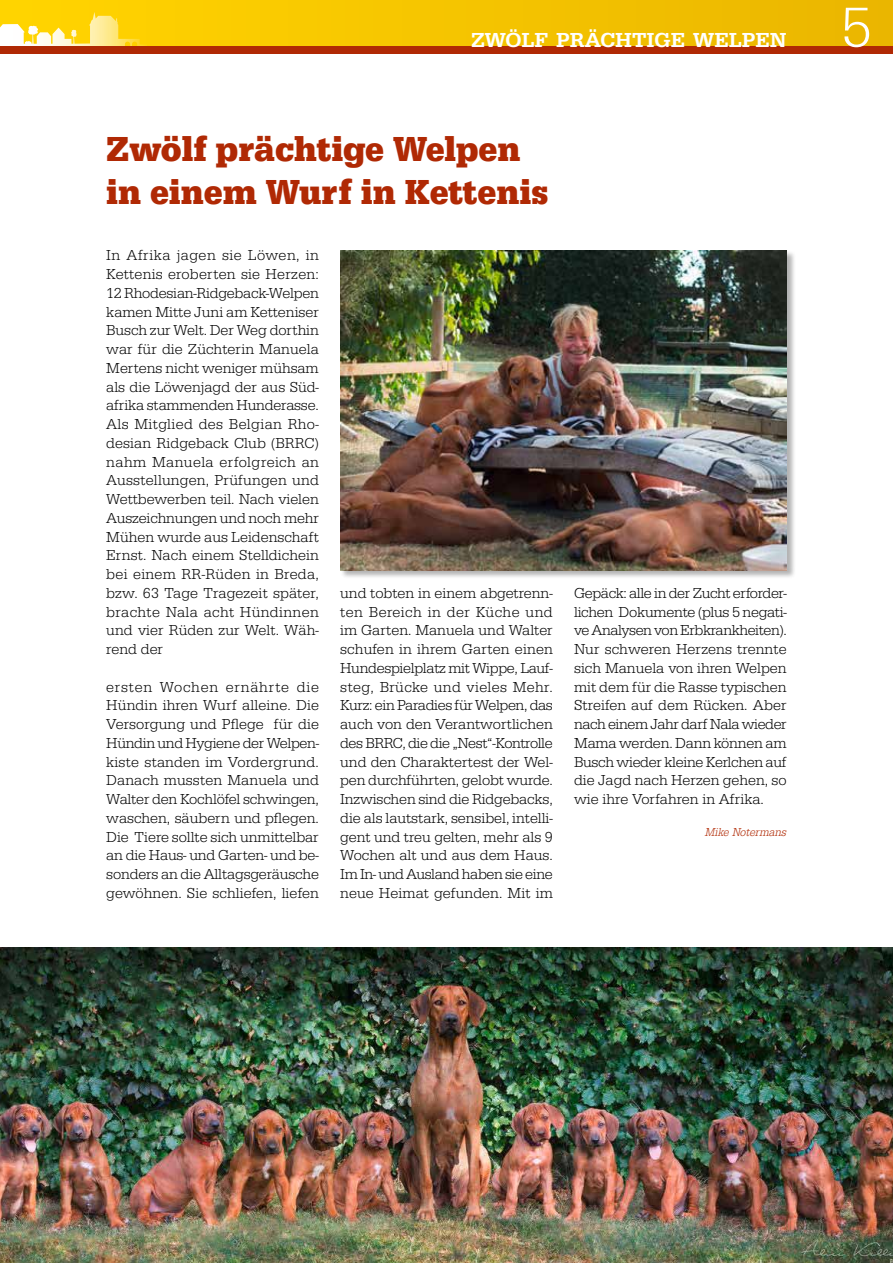
<style>
.page{position:relative;width:893px;height:1263px;background:#fff}
.page>*{position:absolute;margin:0;border:0;box-sizing:border-box;transform-origin:0 0}
.t1{font:58.5px "URW Egyptienne T Ligh";color:#fff}
.t2{font:36px/43.2px "URW Egyptienne T Bold Narr";color:#b02904}
.t3{font:500 21px "URW Egyptienne T";color:#fff}
.t4{font:15px/18.8px "URW Egyptienne T Ligh";color:#000;text-align:justify}
.t5{font:12px "URW Egyptienne T Ligh Extr Narr Obli";color:#b02904}
</style>
<div class="page">
<div style="left:0;top:0;width:893px;height:47px;background:#f4c300"></div>
<svg style="left:0;top:3px;width:147px;height:44px"></svg>
<div style="left:0;top:47px;width:893px;height:7px;background:#b02904"></div>
<div style="left:340px;top:250px;width:456px;height:329px;background:#000;opacity:.3"></div>
<img style="left:340px;top:250px;width:447px;height:320px">
<img style="left:0;top:947px;width:893px;height:316px">
<h3 class="t3" style="left:471px;top:27px;width:317px">ZWÖLF PRÄCHTIGE WELPEN</h3>
<h2 class="t2" style="left:106px;top:127px;width:444px">Zwölf prächtige Welpen in einem Wurf in Kettenis</h2>
<p class="t4" style="left:106px;top:246px;width:214px">In Afrika jagen sie Löwen, in Kettenis eroberten sie Herzen:<br>12 Rhodesian-Ridgeback-Welpen kamen Mitte Juni am Ketteniser Busch zur Welt. Der Weg dorthin war für die Züchterin Manuela Mertens nicht weniger mühsam als die Löwenjagd der aus Süd&shy;afrika stammenden Hunderasse.<br>Als Mitglied des Belgian Rho&shy;desian Ridgeback Club (BRRC) nahm Manuela erfolgreich an Ausstellungen, Prüfungen und Wettbewerben teil. Nach vielen Auszeichnungen und noch mehr Mühen wurde aus Leidenschaft Ernst. Nach einem Stelldichein bei einem RR-Rüden in Breda, bzw. 63 Tage Tragezeit später, brachte Nala acht Hündinnen und vier Rüden zur Welt. Wäh&shy;rend der</p>
<p class="t4" style="left:106px;top:677px;width:214px">ersten Wochen ernährte die Hündin ihren Wurf alleine. Die Versorgung und Pflege für die Hündin und Hygiene der Welpen&shy;kiste standen im Vordergrund.<br>Danach mussten Manuela und Walter den Kochlöfel schwingen, waschen, säubern und pflegen.<br>Die Tiere sollte sich unmittelbar an die Haus- und Garten- und be&shy;sonders an die Alltagsgeräusche gewöhnen. Sie schliefen, liefen</p>
<p class="t4" style="left:340px;top:583px;width:214px">und tobten in einem abgetrenn&shy;ten Bereich in der Küche und im Garten. Manuela und Walter schufen in ihrem Garten einen Hundespielplatz mit Wippe, Lauf&shy;steg, Brücke und vieles Mehr.<br>Kurz: ein Paradies für Welpen, das auch von den Verantwortlichen des BRRC, die die „Nest“-Kontrolle und den Charaktertest der Wel&shy;pen durchführten, gelobt wurde.<br>Inzwischen sind die Ridgebacks, die als lautstark, sensibel, intelli&shy;gent und treu gelten, mehr als 9<br>Wochen alt und aus dem Haus.<br>Im In- und Ausland haben sie eine neue Heimat gefunden. Mit im</p>
<p class="t4" style="left:574px;top:583px;width:214px">Gepäck: alle in der Zucht erforder&shy;lichen Dokumente (plus 5 negati&shy;ve Analysen von Erbkrankheiten).<br>Nur schweren Herzens trennte sich Manuela von ihren Welpen mit dem für die Rasse typischen Streifen auf dem Rücken. Aber nach einem Jahr darf Nala wieder Mama werden. Dann können am Busch wieder kleine Kerlchen auf die Jagd nach Herzen gehen, so wie ihre Vorfahren in Afrika.</p>
<p class="t5" style="left:706px;top:825px;width:83px">Mike Notermans</p>
<h1 class="t1" style="left:840px;top:-6px;width:33px">5</h1>
</div>
